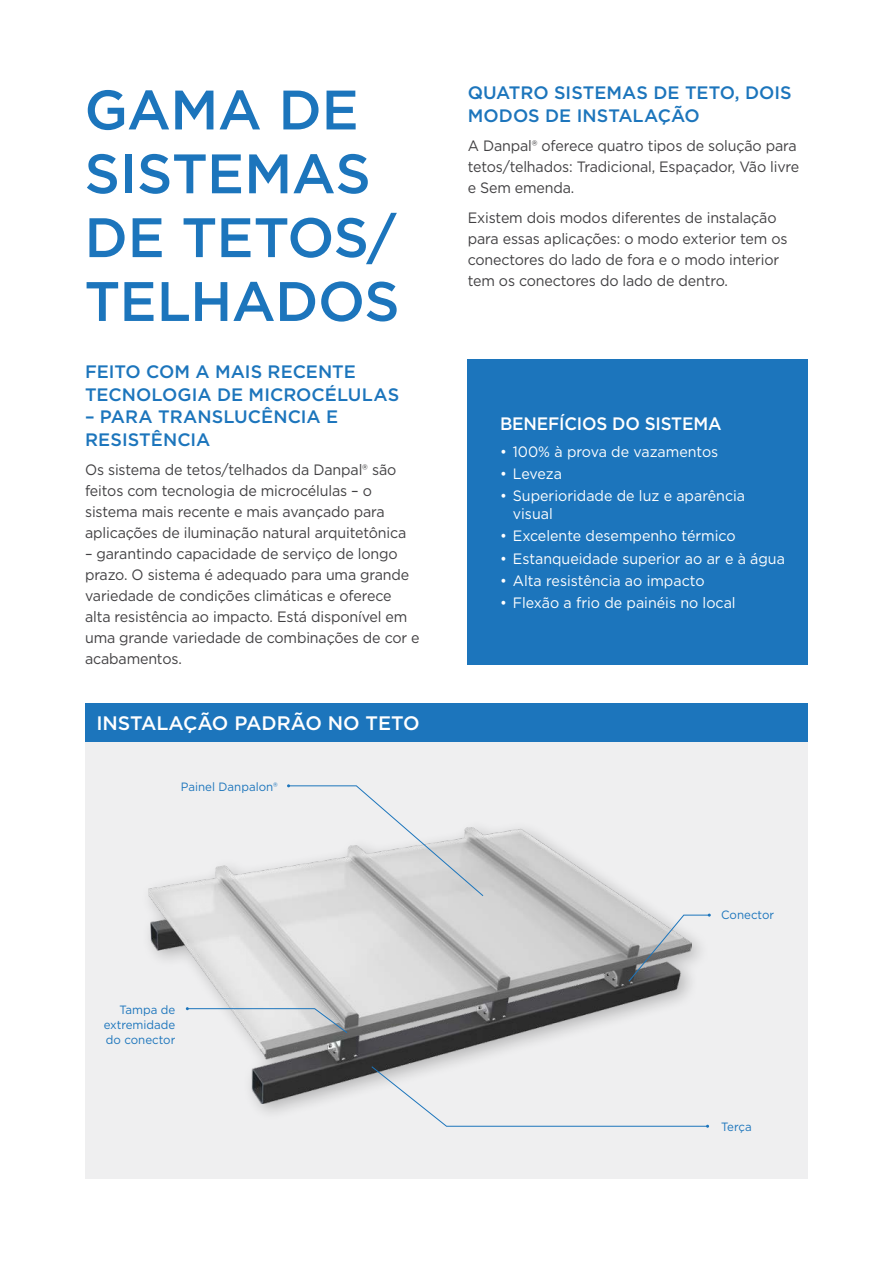
<style>
.page{position:relative;width:893px;height:1263px;background:#fff}
.page>*{position:absolute;margin:0;border:0;box-sizing:border-box;transform-origin:0 0}
.t1{font:500 55.5px/63.9px "Gotham";letter-spacing:-.01em;color:#1c75bc}
.t2{font:500 19.5px "Gotham";color:#fff}
.t3{font:500 18px/22.5px "Gotham";color:#1c75bc}
.t4{font:500 18px "Gotham";letter-spacing:-.01em;color:#fff;scale:.95 1}
.t5{font:15px/21px "Gotham";letter-spacing:-.01em;color:#414042;scale:.95 1}
.t6{font:15px/18px "Gotham";color:#fff;scale:.95 1}
.t7{font:12px/15px "Gotham";color:#1c75bc;text-align:justify;scale:.96 1}
</style>
<div class="page">
<div style="left:85px;top:733px;width:723px;height:446px;background:#efeff0"></div>
<div style="left:85px;top:703px;width:723px;height:38px;background:#1c75bc"></div>
<div style="left:468px;top:359px;width:340px;height:305px;background:#1c75bc"></div>
<img style="left:149px;top:828px;width:541px;height:275px">
<svg style="left:628px;top:914px;width:83px;height:68px"></svg>
<svg style="left:186px;top:1007px;width:162px;height:27px"></svg>
<svg style="left:371px;top:1066px;width:338px;height:62px"></svg>
<svg style="left:287px;top:784px;width:197px;height:113px"></svg>
<hr style="left:892px;top:137px;width:1px;height:38px;background:#1c75bc">
<hr style="left:892px;top:492px;width:1px;height:332px;background:#efeff0">
<hr style="left:892px;top:492px;width:1px;height:38px;background:#1c75bc">
<h1 class="t1" style="left:84px;top:77px;width:317px">GAMA DE<br>SISTEMAS<br>DE TETOS/<br>TELHADOS</h1>
<p class="t3" style="left:85px;top:360px;width:316px">FEITO COM A MAIS RECENTE<br>TECNOLOGIA DE MICROCÉLULAS</p>
<p class="t3" style="left:85px;top:405px;width:255px">– PARA TRANSLUCÊNCIA E<br>RESISTÊNCIA</p>
<p class="t5" style="left:85px;top:459px;width:340px">Os sistema de tetos/telhados da Danpal® são feitos com tecnologia de microcélulas – o sistema mais recente e mais avançado para aplicações de iluminação natural arquitetônica</p>
<p class="t5" style="left:85px;top:543px;width:354px">– garantindo capacidade de serviço de longo prazo. O sistema é adequado para uma grande variedade de condições climáticas e oferece alta resistência ao impacto. Está disponível em uma grande variedade de combinações de cor e acabamentos.</p>
<h2 class="t2" style="left:96px;top:710px;width:325px">INSTALAÇÃO PADRÃO NO TETO</h2>
<p class="t7" style="left:181px;top:778px;width:103px">Painel Danpalon®</p>
<p class="t7" style="left:104px;top:1002px;width:76px;text-indent:16px">Tampa de extremidade do conector</p>
<p class="t3" style="left:468px;top:82px;width:326px">QUATRO SISTEMAS DE TETO, DOIS<br>MODOS DE INSTALAÇÃO</p>
<p class="t5" style="left:468px;top:135px;width:351px">A Danpal® oferece quatro tipos de solução para tetos/telhados: Tradicional, Espaçador, Vão livre e Sem emenda.</p>
<p class="t5" style="left:468px;top:207px;width:338px">Existem dois modos diferentes de instalação para essas aplicações: o modo exterior tem os conectores do lado de fora e o modo interior tem os conectores do lado de dentro.</p>
<p class="t4" style="left:500px;top:412px;width:235px">BENEFÍCIOS DO SISTEMA</p>
<p class="t6" style="left:500px;top:442px;width:231px">• 100% à prova de vazamentos</p>
<p class="t6" style="left:500px;top:464px;width:67px">• Leveza</p>
<p class="t6" style="left:513px;top:486px;width:246px;text-indent:-13px">• Superioridade de luz e aparência visual</p>
<p class="t6" style="left:500px;top:527px;width:249px">• Excelente desempenho térmico</p>
<p class="t6" style="left:500px;top:549px;width:301px">• Estanqueidade superior ao ar e à água</p>
<p class="t6" style="left:500px;top:571px;width:217px">• Alta resistência ao impacto</p>
<p class="t6" style="left:500px;top:593px;width:250px">• Flexão a frio de painéis no local</p>
<p class="t7" style="left:721px;top:907px;width:57px">Conector</p>
<p class="t7" style="left:721px;top:1119px;width:33px">Terça</p>
</div>
